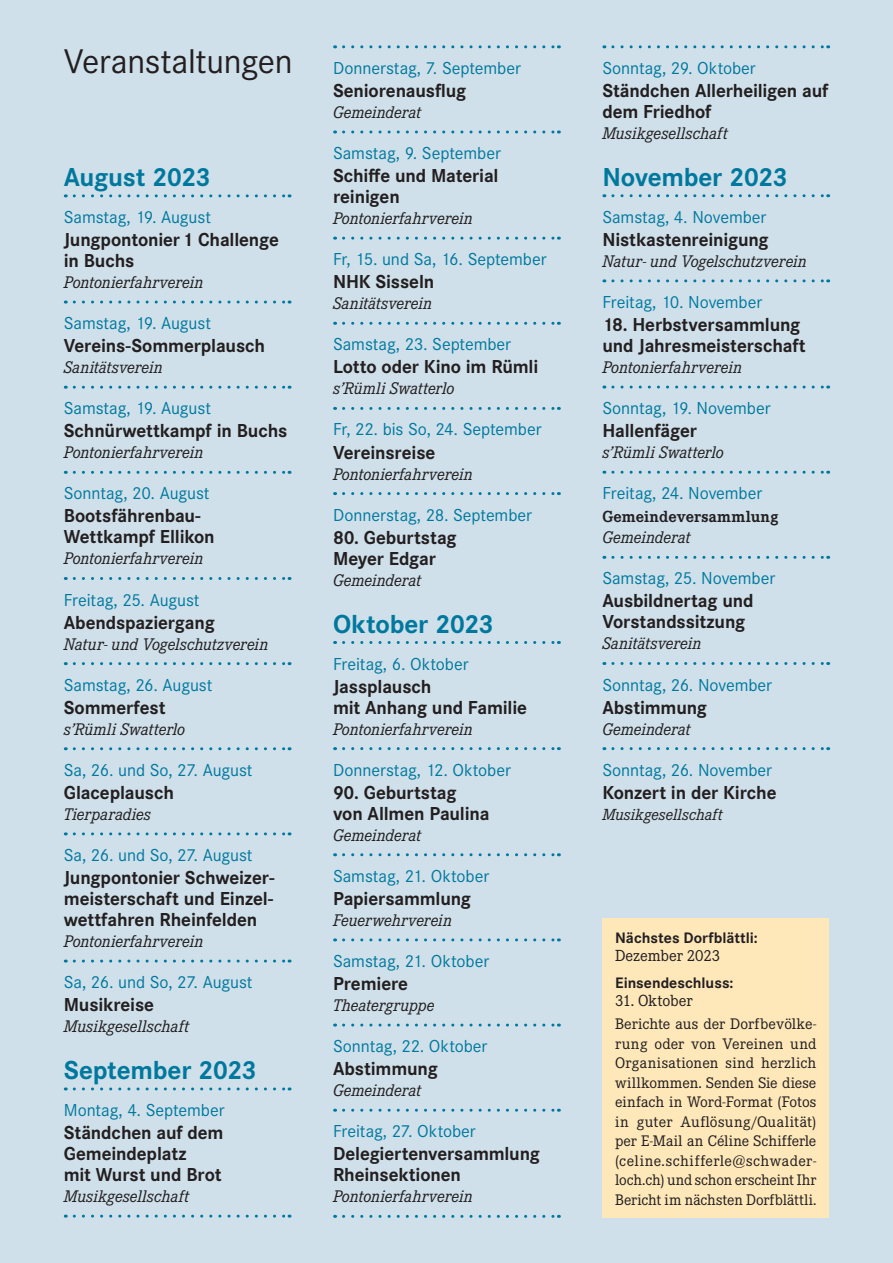
<style>
.page{position:relative;width:893px;height:1263px;background:#cfe0ea}
.page>*{position:absolute;margin:0;border:0;box-sizing:border-box;transform-origin:0 0}
.t1{font:700 27px "Corporate S";letter-spacing:-.01em;color:#00789d}
.t2{font:700 19.5px/21px "Corporate S";letter-spacing:-.005em;color:#231f20}
.t3{font:18px "Corporate S";letter-spacing:-.005em;color:#00789d}
.t4{font:italic 16.5px "Corporate EBQ";letter-spacing:-.01em;color:#231f20}
.t5{font:700 15.75px "Corporate S";color:#231f20}
.t6{font:15.75px "Corporate EBQ";letter-spacing:-.005em;color:#231f20}
.t7{font:700 15.75px "Corporate EBQ";letter-spacing:.01em;color:#231f20}
.t8{font:italic 15.75px "Corporate EBQ";letter-spacing:-.005em;color:#231f20}
.t9{font:15px/19.5px "Corporate EBQ";letter-spacing:-.005em;color:#231f20;text-align:justify}
.s1{font-size:35.55px;color:#231f20}
</style>
<div class="page">
<svg style="left:74px;top:194px;width:216px;height:3px"></svg>
<svg style="left:74px;top:301px;width:216px;height:3px"></svg>
<svg style="left:74px;top:386px;width:216px;height:3px"></svg>
<svg style="left:74px;top:471px;width:216px;height:3px"></svg>
<svg style="left:74px;top:577px;width:216px;height:3px"></svg>
<svg style="left:74px;top:662px;width:216px;height:3px"></svg>
<svg style="left:74px;top:747px;width:216px;height:3px"></svg>
<svg style="left:74px;top:832px;width:216px;height:3px"></svg>
<svg style="left:74px;top:959px;width:216px;height:3px"></svg>
<svg style="left:74px;top:1087px;width:216px;height:3px"></svg>
<svg style="left:74px;top:1214px;width:216px;height:3px"></svg>
<div style="left:602px;top:918px;width:227px;height:300px;background:#fee8ba"></div>
<svg style="left:344px;top:45px;width:215px;height:3px"></svg>
<svg style="left:344px;top:130px;width:215px;height:3px"></svg>
<svg style="left:344px;top:237px;width:215px;height:3px"></svg>
<svg style="left:344px;top:322px;width:215px;height:3px"></svg>
<svg style="left:344px;top:407px;width:215px;height:3px"></svg>
<svg style="left:344px;top:492px;width:215px;height:3px"></svg>
<svg style="left:344px;top:641px;width:215px;height:3px"></svg>
<svg style="left:344px;top:747px;width:215px;height:3px"></svg>
<svg style="left:344px;top:853px;width:215px;height:3px"></svg>
<svg style="left:344px;top:938px;width:215px;height:3px"></svg>
<svg style="left:344px;top:1023px;width:215px;height:3px"></svg>
<svg style="left:344px;top:1109px;width:215px;height:3px"></svg>
<svg style="left:344px;top:1215px;width:215px;height:3px"></svg>
<svg style="left:613px;top:45px;width:216px;height:3px"></svg>
<svg style="left:613px;top:194px;width:216px;height:3px"></svg>
<svg style="left:613px;top:279px;width:216px;height:3px"></svg>
<svg style="left:613px;top:386px;width:216px;height:3px"></svg>
<svg style="left:613px;top:471px;width:216px;height:3px"></svg>
<svg style="left:613px;top:556px;width:216px;height:3px"></svg>
<svg style="left:613px;top:662px;width:216px;height:3px"></svg>
<svg style="left:613px;top:747px;width:216px;height:3px"></svg>
<p class="t3" style="left:64px;top:58px;width:459px"><span class="s1">Veranstaltungen</span> Donnerstag, 7. September</p>
<p class="t2" style="left:333px;top:81px;width:135px">Seniorenausflug</p>
<p class="t4" style="left:333px;top:103px;width:90px">Gemeinderat</p>
<p class="t3" style="left:333px;top:143px;width:169px">Samstag, 9. September</p>
<p class="t2" style="left:333px;top:166px;width:167px">Schiffe und Material reinigen</p>
<p class="t4" style="left:333px;top:209px;width:141px">Pontonierfahrverein</p>
<p class="t3" style="left:333px;top:249px;width:215px">Fr, 15. und Sa, 16. September</p>
<p class="t2" style="left:333px;top:272px;width:103px">NHK Sisseln</p>
<p class="t4" style="left:333px;top:294px;width:101px">Sanitätsverein</p>
<p class="t3" style="left:333px;top:334px;width:180px">Samstag, 23. September</p>
<p class="t2" style="left:333px;top:357px;width:207px">Lotto oder Kino im Rümli</p>
<p class="t4" style="left:333px;top:379px;width:123px">s’Rümli Swatterlo</p>
<p class="t3" style="left:333px;top:419px;width:210px">Fr, 22. bis So, 24. September</p>
<p class="t2" style="left:333px;top:442px;width:104px">Vereinsreise</p>
<p class="t4" style="left:333px;top:464px;width:141px">Pontonierfahrverein</p>
<p class="t3" style="left:333px;top:504px;width:200px">Donnerstag, 28. September</p>
<p class="t2" style="left:333px;top:527px;width:125px">80. Geburtstag<br>Meyer Edgar</p>
<p class="t4" style="left:333px;top:570px;width:90px">Gemeinderat</p>
<h1 class="t1" style="left:333px;top:608px;width:162px">Oktober 2023</h1>
<p class="t3" style="left:333px;top:653px;width:137px">Freitag, 6. Oktober</p>
<p class="t2" style="left:333px;top:676px;width:195px">Jassplausch<br>mit Anhang und Familie</p>
<p class="t4" style="left:333px;top:719px;width:141px">Pontonierfahrverein</p>
<p class="t3" style="left:333px;top:759px;width:179px">Donnerstag, 12. Oktober</p>
<p class="t2" style="left:333px;top:782px;width:158px">90. Geburtstag von Allmen Paulina</p>
<p class="t4" style="left:333px;top:825px;width:90px">Gemeinderat</p>
<p class="t3" style="left:333px;top:865px;width:158px">Samstag, 21. Oktober</p>
<p class="t2" style="left:333px;top:888px;width:139px">Papiersammlung</p>
<p class="t4" style="left:333px;top:911px;width:120px">Feuerwehrverein</p>
<p class="t3" style="left:333px;top:951px;width:158px">Samstag, 21. Oktober</p>
<p class="t2" style="left:333px;top:974px;width:77px">Premiere</p>
<p class="t4" style="left:333px;top:996px;width:103px">Theatergruppe</p>
<p class="t3" style="left:333px;top:1036px;width:156px">Sonntag, 22. Oktober</p>
<p class="t2" style="left:333px;top:1059px;width:106px">Abstimmung</p>
<p class="t4" style="left:333px;top:1081px;width:90px">Gemeinderat</p>
<p class="t3" style="left:333px;top:1121px;width:144px">Freitag, 27. Oktober</p>
<p class="t2" style="left:333px;top:1144px;width:208px">Delegiertenversammlung<br>Rheinsektionen</p>
<p class="t4" style="left:333px;top:1187px;width:141px">Pontonierfahrverein</p>
<h1 class="t1" style="left:64px;top:162px;width:149px">August 2023</h1>
<p class="t3" style="left:64px;top:207px;width:149px">Samstag, 19. August</p>
<p class="t2" style="left:64px;top:230px;width:217px">Jungpontonier1 Challenge in Buchs</p>
<p class="t4" style="left:64px;top:273px;width:141px">Pontonierfahrverein</p>
<p class="t3" style="left:64px;top:313px;width:149px">Samstag, 19. August</p>
<p class="t2" style="left:64px;top:336px;width:203px">Vereins-Sommerplausch</p>
<p class="t4" style="left:64px;top:358px;width:101px">Sanitätsverein</p>
<p class="t3" style="left:64px;top:398px;width:149px">Samstag, 19. August</p>
<p class="t2" style="left:64px;top:421px;width:225px">Schnürwettkampf in Buchs</p>
<p class="t4" style="left:64px;top:443px;width:141px">Pontonierfahrverein</p>
<p class="t3" style="left:64px;top:483px;width:147px">Sonntag, 20. August</p>
<p class="t2" style="left:64px;top:506px;width:152px">Bootsfährenbau-<br>Wettkampf Ellikon</p>
<p class="t4" style="left:64px;top:549px;width:141px">Pontonierfahrverein</p>
<p class="t3" style="left:64px;top:589px;width:137px">Freitag, 25. August</p>
<p class="t2" style="left:64px;top:612px;width:152px">Abendspaziergang</p>
<p class="t4" style="left:64px;top:634px;width:206px">Natur- und Vogelschutzverein</p>
<p class="t3" style="left:64px;top:674px;width:150px">Samstag, 26. August</p>
<p class="t2" style="left:64px;top:697px;width:103px">Sommerfest</p>
<p class="t4" style="left:64px;top:719px;width:123px">s’Rümli Swatterlo</p>
<p class="t3" style="left:64px;top:759px;width:190px">Sa, 26. und So, 27. August</p>
<p class="t2" style="left:64px;top:782px;width:112px">Glaceplausch</p>
<p class="t4" style="left:64px;top:805px;width:89px">Tierparadies</p>
<p class="t3" style="left:64px;top:845px;width:190px">Sa, 26. und So, 27. August</p>
<p class="t2" style="left:64px;top:868px;width:212px;text-align:justify">Jungpontonier Schweizer&shy;meisterschaft und Einzel&shy;wettfahren Rheinfelden</p>
<p class="t4" style="left:64px;top:932px;width:141px">Pontonierfahrverein</p>
<p class="t3" style="left:64px;top:972px;width:190px">Sa, 26. und So, 27. August</p>
<p class="t2" style="left:64px;top:995px;width:92px">Musikreise</p>
<p class="t4" style="left:64px;top:1017px;width:127px">Musikgesellschaft</p>
<h1 class="t1" style="left:64px;top:1055px;width:195px">September 2023</h1>
<p class="t3" style="left:64px;top:1100px;width:162px">Montag, 4. September</p>
<p class="t2" style="left:64px;top:1123px;width:161px">Ständchen auf dem<br>Gemeindeplatz<br>mit Wurst und Brot</p>
<p class="t4" style="left:64px;top:1187px;width:127px">Musikgesellschaft</p>
<p class="t3" style="left:602px;top:58px;width:155px">Sonntag, 29. Oktober</p>
<p class="t2" style="left:602px;top:81px;width:228px">Ständchen Allerheiligen auf dem Friedhof</p>
<p class="t4" style="left:602px;top:124px;width:127px">Musikgesellschaft</p>
<h1 class="t1" style="left:602px;top:162px;width:187px">November 2023</h1>
<p class="t3" style="left:602px;top:207px;width:166px">Samstag, 4. November</p>
<p class="t2" style="left:602px;top:229px;width:168px">Nistkastenreinigung</p>
<p class="t4" style="left:602px;top:252px;width:206px">Natur- und Vogelschutzverein</p>
<p class="t3" style="left:602px;top:292px;width:161px">Freitag, 10. November</p>
<p class="t2" style="left:602px;top:315px;width:205px">18. Herbstversammlung und Jahresmeisterschaft</p>
<p class="t4" style="left:602px;top:358px;width:141px">Pontonierfahrverein</p>
<p class="t3" style="left:602px;top:398px;width:170px">Sonntag, 19. November</p>
<p class="t2" style="left:602px;top:421px;width:96px">Hallenfäger</p>
<p class="t4" style="left:602px;top:443px;width:123px">s’Rümli Swatterlo</p>
<p class="t3" style="left:602px;top:483px;width:161px">Freitag, 24. November</p>
<p class="t7" style="left:602px;top:507px;width:177px">Gemeindeversammlung</p>
<p class="t4" style="left:602px;top:528px;width:90px">Gemeinderat</p>
<p class="t3" style="left:602px;top:568px;width:174px">Samstag, 25. November</p>
<p class="t2" style="left:602px;top:591px;width:153px">Ausbildnertag und<br>Vorstandssitzung</p>
<p class="t4" style="left:602px;top:634px;width:101px">Sanitätsverein</p>
<p class="t3" style="left:602px;top:674px;width:171px">Sonntag, 26. November</p>
<p class="t2" style="left:602px;top:697px;width:106px">Abstimmung</p>
<p class="t4" style="left:602px;top:719px;width:90px">Gemeinderat</p>
<p class="t3" style="left:602px;top:759px;width:171px">Sonntag, 26. November</p>
<p class="t2" style="left:602px;top:782px;width:176px">Konzert in der Kirche</p>
<p class="t8" style="left:602px;top:805px;width:122px">Musikgesellschaft</p>
<p class="t5" style="left:615px;top:929px;width:144px">Nächstes Dorfblättli:</p>
<p class="t6" style="left:615px;top:946px;width:106px">Dezember 2023</p>
<p class="t5" style="left:615px;top:973px;width:120px">Einsendeschluss:</p>
<p class="t6" style="left:615px;top:991px;width:79px">31. Oktober</p>
<p class="t9" style="left:615px;top:1015px;width:203px">Berichte aus der Dorfbevölke&shy;rung oder von Vereinen und Organisationen sind herzlich willkommen. Senden Sie diese einfach in Word-Format (Fotos in guter Auflösung/Qualität) per E-Mail an Céline Schifferle (celine.schifferle@schwader&shy;loch.ch) und schon erscheint Ihr Bericht im nächsten Dorfblättli.</p>
</div>
